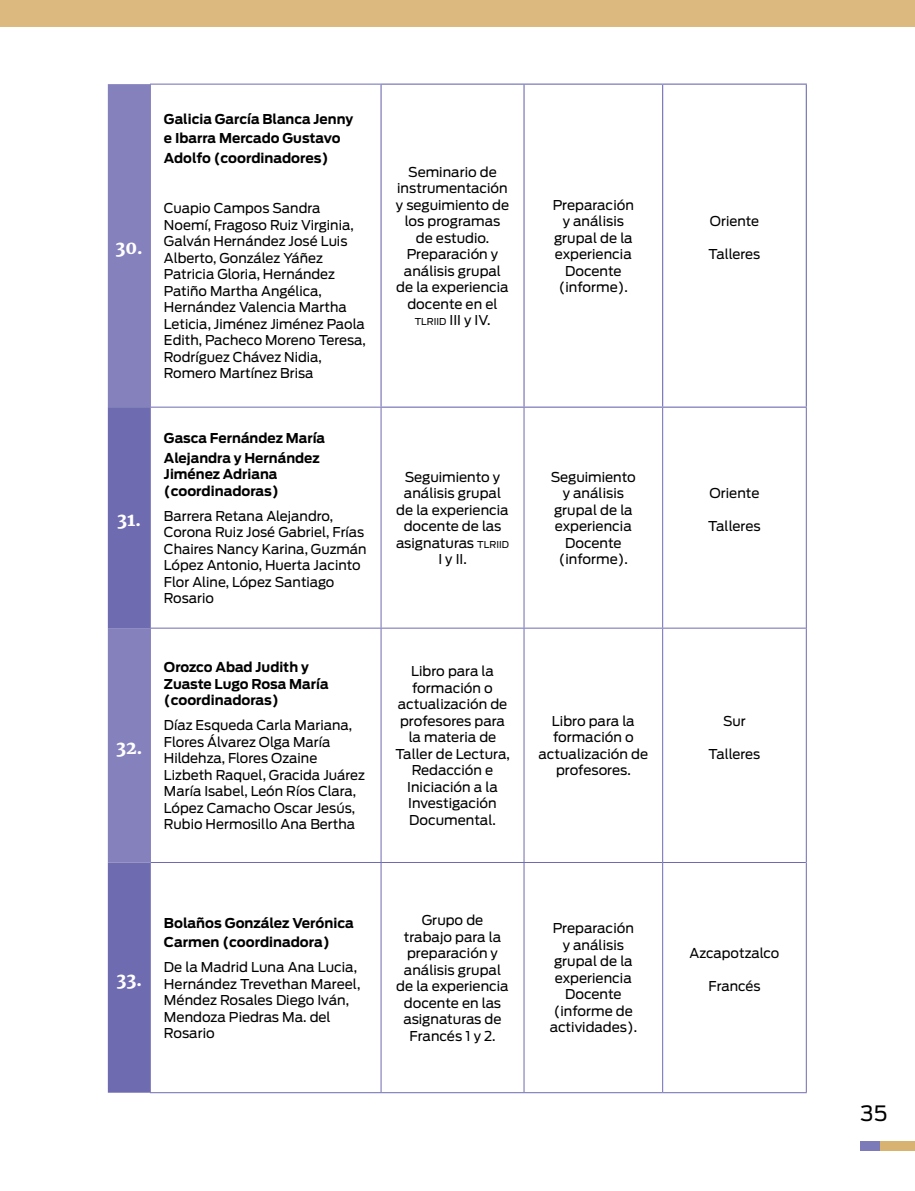
<style>
.page{position:relative;width:915px;height:1191px;background:#fff}
.page>*{position:absolute;margin:0;border:0;box-sizing:border-box;transform-origin:0 0}
.t1{font:21px "Antenna";color:#000}
.t2{font:900 17.85px "Merriweather";color:#fff}
.t3{font:13.5px/16.5px "Antenna";color:#000;text-align:center}
.t4{font:700 13.5px/19.5px "Antenna";color:#000}
.s1{font-size:9.45px}
</style>
<div class="page">
<div style="left:860px;top:1141px;width:54px;height:9px;background:#7c7ab8"></div>
<div style="left:879px;top:1141px;width:35px;height:9px;background:#d8b271"></div>
<div style="left:0;top:0;width:914px;height:27px;background:#dbb97f"></div>
<svg style="left:108px;top:84px;width:42px;height:1008px;background:#7a77b7"></svg>
<hr style="left:381px;top:84px;width:143px;height:1px;background:#6e6bb1">
<hr style="left:524px;top:84px;width:138px;height:1px;background:#6e6bb1">
<hr style="left:662px;top:84px;width:144px;height:1px;background:#6e6bb1">
<hr style="left:381px;top:406px;width:143px;height:2px;background:#6e6bb1">
<hr style="left:524px;top:406px;width:138px;height:2px;background:#6e6bb1">
<hr style="left:662px;top:406px;width:144px;height:2px;background:#6e6bb1">
<hr style="left:380px;top:85px;width:1px;height:321px;background:#6e6bb1">
<hr style="left:523px;top:85px;width:1px;height:321px;background:#6e6bb1">
<hr style="left:662px;top:85px;width:1px;height:321px;background:#6e6bb1">
<hr style="left:805px;top:85px;width:1px;height:321px;background:#6e6bb1">
<hr style="left:150px;top:84px;width:231px;height:1px;background:#6e6bb1">
<hr style="left:151px;top:407px;width:230px;height:1px;background:#6e6bb1">
<hr style="left:151px;top:627px;width:230px;height:1px;background:#6e6bb1">
<hr style="left:381px;top:627px;width:143px;height:1px;background:#6e6bb1">
<hr style="left:524px;top:627px;width:138px;height:1px;background:#6e6bb1">
<hr style="left:662px;top:627px;width:143px;height:1px;background:#6e6bb1">
<hr style="left:150px;top:85px;width:1px;height:322px;background:#8581bd">
<hr style="left:150px;top:407px;width:1px;height:221px;background:#8581bd">
<hr style="left:150px;top:628px;width:1px;height:234px;background:#8581bd">
<hr style="left:380px;top:408px;width:1px;height:219px;background:#6e6bb1">
<hr style="left:523px;top:408px;width:1px;height:219px;background:#6e6bb1">
<hr style="left:662px;top:408px;width:1px;height:219px;background:#6e6bb1">
<hr style="left:805px;top:408px;width:1px;height:220px;background:#6e6bb1">
<hr style="left:380px;top:628px;width:1px;height:234px;background:#6e6bb1">
<hr style="left:523px;top:628px;width:1px;height:234px;background:#6e6bb1">
<hr style="left:662px;top:628px;width:1px;height:234px;background:#6e6bb1">
<hr style="left:805px;top:628px;width:1px;height:234px;background:#6e6bb1">
<hr style="left:151px;top:862px;width:230px;height:1px;background:#6e6bb1">
<hr style="left:381px;top:862px;width:143px;height:1px;background:#6e6bb1">
<hr style="left:524px;top:862px;width:138px;height:1px;background:#6e6bb1">
<hr style="left:662px;top:862px;width:143px;height:1px;background:#6e6bb1">
<hr style="left:150px;top:1092px;width:231px;height:1px;background:#6e6bb1">
<hr style="left:381px;top:1092px;width:143px;height:1px;background:#6e6bb1">
<hr style="left:524px;top:1092px;width:138px;height:1px;background:#6e6bb1">
<hr style="left:662px;top:1092px;width:144px;height:1px;background:#6e6bb1">
<hr style="left:150px;top:862px;width:1px;height:230px;background:#8581bd">
<hr style="left:380px;top:863px;width:1px;height:229px;background:#6e6bb1">
<hr style="left:523px;top:863px;width:1px;height:229px;background:#6e6bb1">
<hr style="left:662px;top:863px;width:1px;height:229px;background:#6e6bb1">
<hr style="left:805px;top:862px;width:1px;height:230px;background:#6e6bb1">
<h2 class="t2" style="left:115px;top:235px;width:29px">30.</h2>
<h2 class="t2" style="left:117px;top:507px;width:25px">31.</h2>
<p class="t4" style="left:164px;top:109px;width:191px">Galicia García Blanca Jenny e Ibarra Mercado Gustavo<br>Adolfo (coordinadores)</p>
<p class="t3" style="left:164px;top:200px;width:203px;text-align:left">Cuapio Campos Sandra<br>Noemí, Fragoso Ruiz Virginia,<br>Galván Hernández José Luis<br>Alberto, González Yáñez<br>Patricia Gloria, Hernández<br>Patiño Martha Angélica,<br>Hernández Valencia Martha<br>Leticia, Jiménez Jiménez Paola<br>Edith, Pacheco Moreno Teresa,<br>Rodríguez Chávez Nidia,<br>Romero Martínez Brisa</p>
<p class="t4" style="left:164px;top:428px;width:163px">Gasca Fernández María<br>Alejandra y Hernández</p>
<p class="t4" style="left:164px;top:466px;width:116px;line-height:16.5px">Jiménez Adriana (coordinadoras)</p>
<p class="t3" style="left:164px;top:507px;width:204px;text-align:left">Barrera Retana Alejandro,<br>Corona Ruiz José Gabriel, Frías<br>Chaires Nancy Karina, Guzmán<br>López Antonio, Huerta Jacinto<br>Flor Aline, López Santiago<br>Rosario</p>
<h2 class="t2" style="left:116px;top:735px;width:28px">32.</h2>
<p class="t4" style="left:164px;top:659px;width:166px;line-height:16.5px">Orozco Abad Judith y<br>Zuaste Lugo Rosa María (coordinadoras)</p>
<p class="t3" style="left:164px;top:717px;width:202px;text-align:left">Díaz Esqueda Carla Mariana,<br>Flores Álvarez Olga María<br>Hildehza, Flores Ozaine<br>Lizbeth Raquel, Gracida Juárez<br>María Isabel, León Ríos Clara,<br>López Camacho Oscar Jesús,<br>Rubio Hermosillo Ana Bertha</p>
<p class="t3" style="left:396px;top:164px;width:115px">Seminario de instrumentación y seguimiento de los programas de estudio.<br>Preparación y análisis grupal de la experiencia docente en el <span class="s1">tlriid</span> III y IV.</p>
<p class="t3" style="left:552px;top:197px;width:83px">Preparación y análisis grupal de la experiencia<br>Docente (informe).</p>
<p class="t3" style="left:396px;top:468px;width:114px">Seguimiento y análisis grupal de la experiencia docente de las asignaturas <span class="s1">tlriid<br></span>I y II.</p>
<p class="t3" style="left:550px;top:468px;width:86px">Seguimiento y análisis grupal de la experiencia<br>Docente (informe).</p>
<p class="t3" style="left:709px;top:213px;width:51px">Oriente</p>
<p class="t3" style="left:708px;top:246px;width:53px">Talleres</p>
<p class="t3" style="left:709px;top:485px;width:51px">Oriente</p>
<p class="t3" style="left:708px;top:518px;width:54px">Talleres</p>
<p class="t3" style="left:395px;top:663px;width:116px">Libro para la formación o actualización de profesores para la materia de<br>Taller de Lectura,<br>Redacción e<br>Iniciación a la<br>Investigación<br>Documental.</p>
<p class="t3" style="left:538px;top:713px;width:111px">Libro para la formación o actualización de profesores.</p>
<p class="t3" style="left:723px;top:713px;width:24px">Sur</p>
<p class="t3" style="left:708px;top:746px;width:53px">Talleres</p>
<h2 class="t2" style="left:116px;top:967px;width:27px">33.</h2>
<p class="t4" style="left:164px;top:913px;width:191px">Bolaños González Verónica<br>Carmen (coordinadora)</p>
<p class="t3" style="left:164px;top:959px;width:198px;text-align:left">De la Madrid Luna Ana Lucia,<br>Hernández Trevethan Mareel,<br>Méndez Rosales Diego Iván,<br>Mendoza Piedras Ma. del<br>Rosario</p>
<p class="t3" style="left:396px;top:912px;width:114px">Grupo de trabajo para la preparación y análisis grupal de la experiencia docente en las asignaturas de<br>Francés 1 y 2.</p>
<p class="t3" style="left:549px;top:920px;width:89px">Preparación y análisis grupal de la experiencia<br>Docente (informe de actividades).</p>
<p class="t3" style="left:689px;top:945px;width:91px">Azcapotzalco</p>
<p class="t3" style="left:708px;top:978px;width:53px">Francés</p>
<h1 class="t1" style="left:860px;top:1100px;width:29px">35</h1>
</div>
